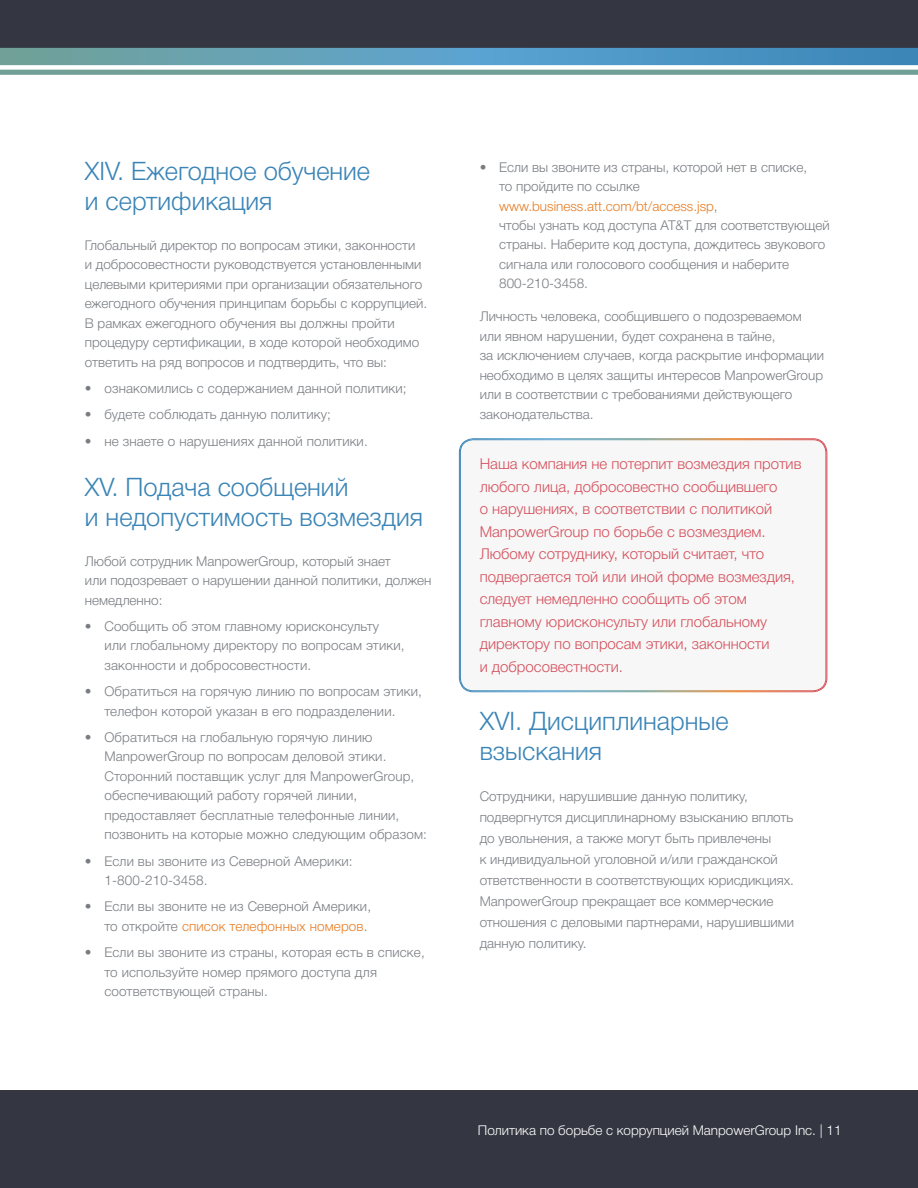
<style>
.page{position:relative;width:918px;height:1188px;background:#343741}
.page>*{position:absolute;margin:0;border:0;box-sizing:border-box;transform-origin:0 0}
.t1{font:300 25.5px/30px "Helvetica Neue Cyr";color:#3a84b6}
.t2{font:300 15px/22.5px "Helvetica Neue Cyr";color:#d44e5b}
.t3{font:300 13.5px/19.5px "Helvetica Neue Cyr";color:#797d82}
.t4{font:300 13.5px "Helvetica Neue Cyr";color:#fff}
.s1{color:#e77c22}
</style>
<div class="page">
<div style="left:0;top:54px;width:918px;height:1036px;background:#fff"></div>
<svg style="left:0;top:48px;width:918px;height:17px;background:#599bbb"></svg>
<svg style="left:0;top:70px;width:918px;height:5px;background:#75a398"></svg>
<div style="left:460px;top:439px;width:367px;height:252px;background:#f7f7f7;border-radius:14px"></div>
<div style="left:460px;top:440px;width:366px;height:251px;border:1px solid #fff;border-radius:13px"></div>
<h1 class="t1" style="left:85px;top:156px;width:287px">XIV. Ежегодное обучение и сертификация</h1>
<p class="t3" style="left:85px;top:236px;width:344px">Глобальный директор по вопросам этики, законности<br>и добросовестности руководствуется установленными целевыми критериями при организации обязательного ежегодного обучения принципам борьбы с коррупцией.<br>В рамках ежегодного обучения вы должны пройти процедуру сертификации, в ходе которой необходимо ответить на ряд вопросов и подтвердить, что вы:</p>
<p class="t3" style="left:85px;top:379px;width:323px">• ознакомились с содержанием данной политики;</p>
<p class="t3" style="left:85px;top:405px;width:247px">• будете соблюдать данную политику;</p>
<p class="t3" style="left:85px;top:431px;width:284px">• не знаете о нарушениях данной политики.</p>
<h1 class="t1" style="left:85px;top:472px;width:340px">XV. Подача сообщений<br>и недопустимость возмездия</h1>
<p class="t3" style="left:85px;top:551px;width:348px">Любой сотрудник ManpowerGroup, который знает<br>или подозревает о нарушении данной политики, должен немедленно:</p>
<p class="t3" style="left:104px;top:617px;width:302px;text-indent:-19px">• Сообщить об этом главному юрисконсульту или глобальному директору по вопросам этики, законности и добросовестности.</p>
<p class="t3" style="left:85px;top:682px;width:338px;text-align:center">• Обратиться на горячую линию по вопросам этики, телефон которой указан в его подразделении.</p>
<p class="t3" style="left:104px;top:728px;width:324px;text-indent:-19px">• Обратиться на глобальную горячую линию ManpowerGroup по вопросам деловой этики.<br>Сторонний поставщик услуг для ManpowerGroup, обеспечивающий работу горячей линии, предоставляет бесплатные телефонные линии, позвонить на которые можно следующим образом:</p>
<p class="t3" style="left:104px;top:851px;width:250px;text-indent:-19px">• Если вы звоните из Северной Америки:<br>1-800-210-3458.</p>
<p class="t3" style="left:85px;top:897px;width:288px;text-align:right">• Если вы звоните не из Северной Америки, то откройте <span class="s1">список телефонных номеров</span>.</p>
<p class="t3" style="left:104px;top:943px;width:322px;text-indent:-19px">• Если вы звоните из страны, которая есть в списке, то используйте номер прямого доступа для соответствующей страны.</p>
<p class="t3" style="left:499px;top:157px;width:332px;text-indent:-19px">• Если вы звоните из страны, которой нет в списке,<br>то пройдите по ссылке <span class="s1">www.business.att.com/bt/access.jsp</span>,<br>чтобы узнать код доступа AT&amp;T для соответствующей страны. Наберите код доступа, дождитесь звукового сигнала или голосового сообщения и наберите 800-210-3458.</p>
<p class="t3" style="left:480px;top:307px;width:346px">Личность человека, сообщившего о подозреваемом или явном нарушении, будет сохранена в тайне,<br>за исключением случаев, когда раскрытие информации необходимо в целях защиты интересов ManpowerGroup или в соответствии с требованиями действующего законодательства.</p>
<p class="t2" style="left:480px;top:453px;width:323px">Наша компания не потерпит возмездия против любого лица, добросовестно сообщившего<br>о нарушениях, в соответствии с политикой ManpowerGroup по борьбе с возмездием.<br>Любому сотруднику, который считает, что подвергается той или иной форме возмездия, следует немедленно сообщить об этом главному юрисконсульту или глобальному директору по вопросам этики, законности<br>и добросовестности.</p>
<h1 class="t1" style="left:480px;top:706px;width:250px">XVI. Дисциплинарные взыскания</h1>
<p class="t3" style="left:480px;top:786px;width:316px;line-height:21px">Сотрудники, нарушившие данную политику, подвергнутся дисциплинарному взысканию вплоть до увольнения, а также могут быть привлечены<br>к индивидуальной уголовной и/или гражданской ответственности в соответствующих юрисдикциях.<br>ManpowerGroup прекращает все коммерческие отношения с деловыми партнерами, нарушившими данную политику.</p>
<p class="t4" style="left:478px;top:1123px;width:365px">Политика по борьбе с коррупцией ManpowerGroup Inc. | 11</p>
</div>
